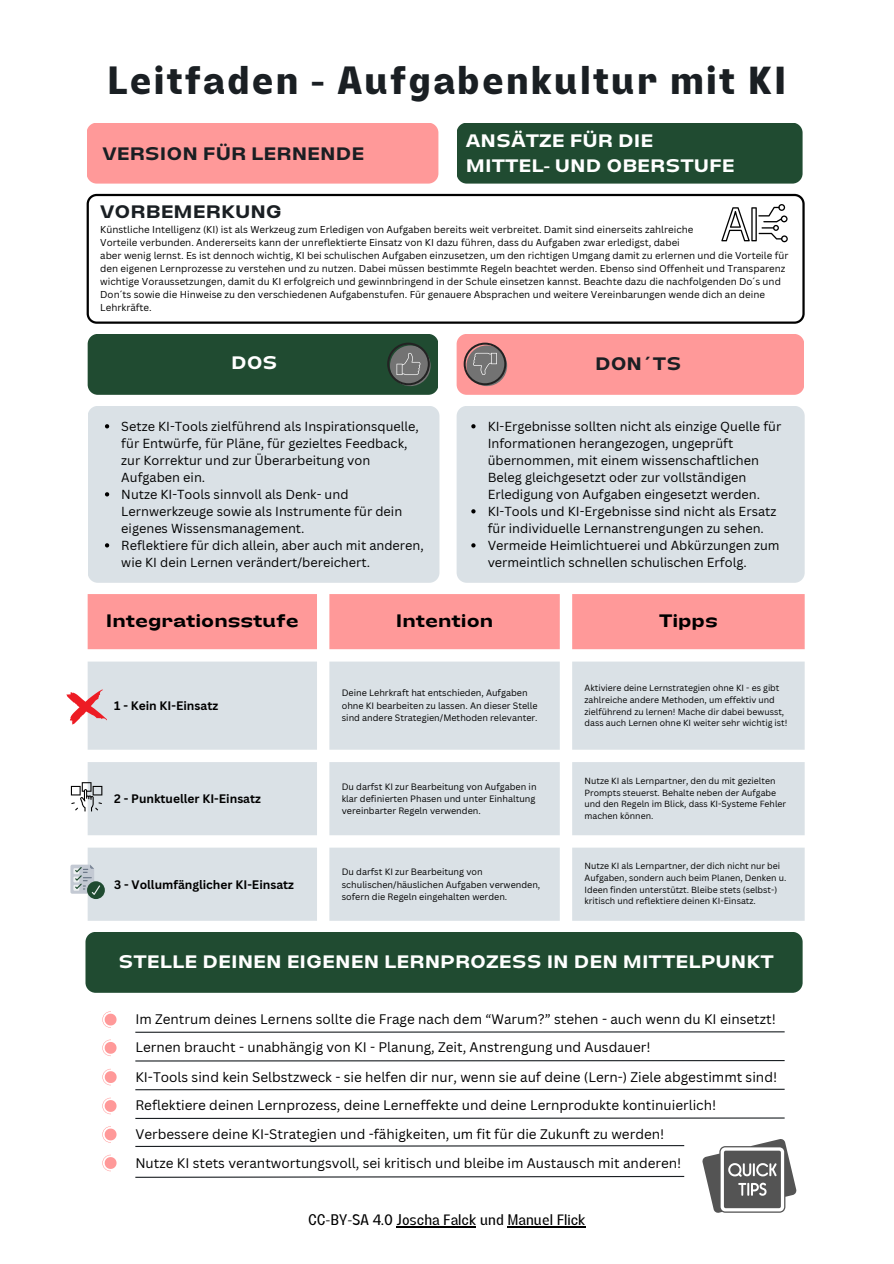
<style>
.page{position:relative;width:894px;height:1264px;background:#fff}
.page>*{position:absolute;margin:0;border:0;box-sizing:border-box;transform-origin:0 0}
.t1{font:700 39px "Lazord";letter-spacing:.055em;color:#1a1f23}
.t2{font:700 expanded 18px/24.8px "Lazord";color:#fff}
.t3{font:700 expanded 18px "Lazord";color:#1a1f23}
.t4{font:700 expanded 18px "Lazord";color:#000}
.t5{font:15px "Lazord";color:#000}
.t6{font:13.5px "Canva Sans";color:#000}
.t7{font:12.75px/17px "Canva Sans";color:#000}
.t8{font:700 12px "Canva Sans";color:#000}
.t9{font:9.75px/13px "Canva Sans";color:#000}
.t10{font:9px/12.3px "Canva Sans";color:#000}
.t11{font:8.7px/11.6px "Canva Sans";color:#000}
</style>
<div class="page">
<div style="left:88px;top:334px;width:350px;height:61px;background:#204b31;border-radius:10px"></div>
<div style="left:456px;top:334px;width:348px;height:61px;background:#f99;border-radius:10px"></div>
<svg style="left:390px;top:345px;width:40px;height:41px"></svg>
<svg style="left:387px;top:342px;width:42px;height:43px"></svg>
<svg style="left:466px;top:345px;width:41px;height:41px"></svg>
<svg style="left:463px;top:342px;width:43px;height:43px"></svg>
<div style="left:85px;top:931px;width:717px;height:61px;background:#204b31;border-radius:10px"></div>
<div style="left:88px;top:594px;width:716px;height:55px;background:#f99"></div>
<svg style="left:88px;top:661px;width:716px;height:259px;background:#dee4e9"></svg>
<svg style="left:87px;top:194px;width:717px;height:129px"></svg>
<div style="left:88px;top:406px;width:351px;height:177px;background:#dae1e6;border-radius:10px"></div>
<div style="left:456px;top:406px;width:348px;height:177px;background:#dae1e6;border-radius:10px"></div>
<hr style="left:135px;top:1031px;width:649px;height:1px;background:#1a1f23">
<hr style="left:135px;top:1059px;width:649px;height:2px;background:#1a1f23">
<hr style="left:135px;top:1088px;width:649px;height:2px;background:#1a1f23">
<hr style="left:135px;top:1117px;width:649px;height:1px;background:#1a1f23">
<svg style="left:135px;top:1145px;width:550px;height:2px"></svg>
<svg style="left:702px;top:1139px;width:94px;height:73px"></svg>
<svg style="left:67px;top:689px;width:40px;height:35px"></svg>
<svg style="left:71px;top:782px;width:31px;height:29px"></svg>
<div style="left:87px;top:881px;width:18px;height:18px;background:#204b31;border-radius:50%"></div>
<svg style="left:70px;top:864px;width:30px;height:30px"></svg>
<svg style="left:102px;top:1011px;width:15px;height:16px"></svg>
<svg style="left:105px;top:424px;width:4px;height:4px"></svg>
<svg style="left:105px;top:492px;width:4px;height:4px"></svg>
<svg style="left:105px;top:543px;width:4px;height:4px"></svg>
<svg style="left:471px;top:424px;width:4px;height:4px"></svg>
<svg style="left:471px;top:509px;width:4px;height:4px"></svg>
<svg style="left:471px;top:543px;width:4px;height:4px"></svg>
<hr style="left:396px;top:1226px;width:80px;height:1px;background:#000">
<hr style="left:507px;top:1226px;width:78px;height:1px;background:#000">
<svg style="left:102px;top:1039px;width:15px;height:17px"></svg>
<svg style="left:102px;top:1068px;width:15px;height:17px"></svg>
<svg style="left:102px;top:1097px;width:15px;height:17px"></svg>
<svg style="left:102px;top:1126px;width:15px;height:16px"></svg>
<svg style="left:102px;top:1154px;width:15px;height:17px"></svg>
<div style="left:87px;top:123px;width:351px;height:61px;background:#f99;border-radius:10px"></div>
<div style="left:456px;top:123px;width:346px;height:61px;background:#204b31;border-radius:10px"></div>
<svg style="left:721px;top:204px;width:66px;height:38px"></svg>
<svg style="left:135px;top:1175px;width:550px;height:3px"></svg>
<h1 class="t1" style="left:107px;top:58px;width:680px">Leitfaden - Aufgabenkultur mit KI</h1>
<h2 class="t3" style="left:102px;top:141px;width:263px">VERSION FÜR LERNENDE</h2>
<h2 class="t2" style="left:466px;top:127px;width:270px">ANSÄTZE FÜR DIE<br>MITTEL- UND OBERSTUFE</h2>
<h2 class="t3" style="left:100px;top:199px;width:183px">VORBEMERKUNG</h2>
<p class="t9" style="left:100px;top:222px;width:689px">Künstliche Intelligenz (KI) ist als Werkzeug zum Erledigen von Aufgaben bereits weit verbreitet. Damit sind einerseits zahlreiche<br>Vorteile verbunden. Andererseits kann der unreflektierte Einsatz von KI dazu führen, dass du Aufgaben zwar erledigst, dabei<br>aber wenig lernst. Es ist dennoch wichtig, KI bei schulischen Aufgaben einzusetzen, um den richtigen Umgang damit zu erlernen und die Vorteile für den eigenen Lernprozesse zu verstehen und zu nutzen. Dabei müssen bestimmte Regeln beachtet werden. Ebenso sind Offenheit und Transparenz wichtige Voraussetzungen, damit du KI erfolgreich und gewinnbringend in der Schule einsetzen kannst. Beachte dazu die nachfolgenden Do´s und Don´ts sowie die Hinweise zu den verschiedenen Aufgabenstufen. Für genauere Absprachen und weitere Vereinbarungen wende dich an deine Lehrkräfte.</p>
<h2 class="t2" style="left:231px;top:349px;width:48px">DOS</h2>
<h2 class="t3" style="left:595px;top:351px;width:88px">DON´TS</h2>
<p class="t7" style="left:121px;top:417px;width:304px">Setze KI-Tools zielführend als Inspirationsquelle, für Entwürfe, für Pläne, für gezieltes Feedback, zur Korrektur und zur Überarbeitung von Aufgaben ein.<br>Nutze KI-Tools sinnvoll als Denk- und Lernwerkzeuge sowie als Instrumente für dein eigenes Wissensmanagement.<br>Reflektiere für dich allein, aber auch mit anderen, wie KI dein Lernen verändert/bereichert.</p>
<p class="t7" style="left:487px;top:417px;width:295px">KI-Ergebnisse sollten nicht als einzige Quelle für Informationen herangezogen, ungeprüft übernommen, mit einem wissenschaftlichen Beleg gleichgesetzt oder zur vollständigen Erledigung von Aufgaben eingesetzt werden.<br>KI-Tools und KI-Ergebnisse sind nicht als Ersatz für individuelle Lernanstrengungen zu sehen.<br>Vermeide Heimlichtuerei und Abkürzungen zum vermeintlich schnellen schulischen Erfolg.</p>
<h2 class="t4" style="left:106px;top:608px;width:194px">Integrationsstufe</h2>
<h2 class="t4" style="left:396px;top:608px;width:99px">Intention</h2>
<h2 class="t4" style="left:658px;top:608px;width:60px">Tipps</h2>
<p class="t8" style="left:114px;top:697px;width:105px">1 - Kein KI-Einsatz</p>
<p class="t10" style="left:341px;top:686px;width:197px">Deine Lehrkraft hat entschieden, Aufgaben ohne KI bearbeiten zu lassen. An dieser Stelle sind andere Strategien/Methoden relevanter.</p>
<p class="t11" style="left:584px;top:682px;width:204px">Aktiviere deine Lernstrategien ohne KI - es gibt zahlreiche andere Methoden, um effektiv und zielführend zu lernen! Mache dir dabei bewusst, dass auch Lernen ohne KI weiter sehr wichtig ist!</p>
<p class="t8" style="left:114px;top:790px;width:148px">2 - Punktueller KI-Einsatz</p>
<p class="t10" style="left:341px;top:780px;width:196px;text-align:justify">Du darfst KI zur Bearbeitung von Aufgaben in klar definierten Phasen und unter Einhaltung vereinbarter Regeln verwenden.</p>
<p class="t11" style="left:584px;top:774px;width:203px">Nutze KI als Lernpartner, den du mit gezielten Prompts steuerst. Behalte neben der Aufgabe und den Regeln im Blick, dass KI-Systeme Fehler machen können.</p>
<p class="t8" style="left:114px;top:876px;width:181px">3 - Vollumfänglicher KI-Einsatz</p>
<p class="t10" style="left:341px;top:865px;width:200px">Du darfst KI zur Bearbeitung von schulischen/häuslichen Aufgaben verwenden, sofern die Regeln eingehalten werden.</p>
<p class="t11" style="left:584px;top:860px;width:203px">Nutze KI als Lernpartner, der dich nicht nur bei Aufgaben, sondern auch beim Planen, Denken u.<br>Ideen finden unterstützt. Bleibe stets (selbst-) kritisch und reflektiere deinen KI-Einsatz.</p>
<h2 class="t2" style="left:118px;top:947px;width:656px">STELLE DEINEN EIGENEN LERNPROZESS IN DEN MITTELPUNKT</h2>
<h3 class="t6" style="left:135px;top:1009px;width:641px">Im Zentrum deines Lernens sollte die Frage nach dem “Warum?” stehen - auch wenn du KI einsetzt!</h3>
<h3 class="t6" style="left:135px;top:1037px;width:516px">Lernen braucht - unabhängig von KI - Planung, Zeit, Anstrengung und Ausdauer!</h3>
<h3 class="t6" style="left:135px;top:1067px;width:643px">KI-Tools sind kein Selbstzweck - sie helfen dir nur, wenn sie auf deine (Lern-) Ziele abgestimmt sind!</h3>
<h3 class="t6" style="left:135px;top:1095px;width:582px">Reflektiere deinen Lernprozess, deine Lerneffekte und deine Lernprodukte kontinuierlich!</h3>
<h3 class="t6" style="left:135px;top:1124px;width:530px">Verbessere deine KI-Strategien und -fähigkeiten, um fit für die Zukunft zu werden!</h3>
<h3 class="t6" style="left:135px;top:1153px;width:547px">Nutze KI stets verantwortungsvoll, sei kritisch und bleibe im Austausch mit anderen!</h3>
<h3 class="t5" style="left:308px;top:1211px;width:279px">CC-BY-SA 4.0 Joscha Falck und Manuel Flick</h3>
</div>
